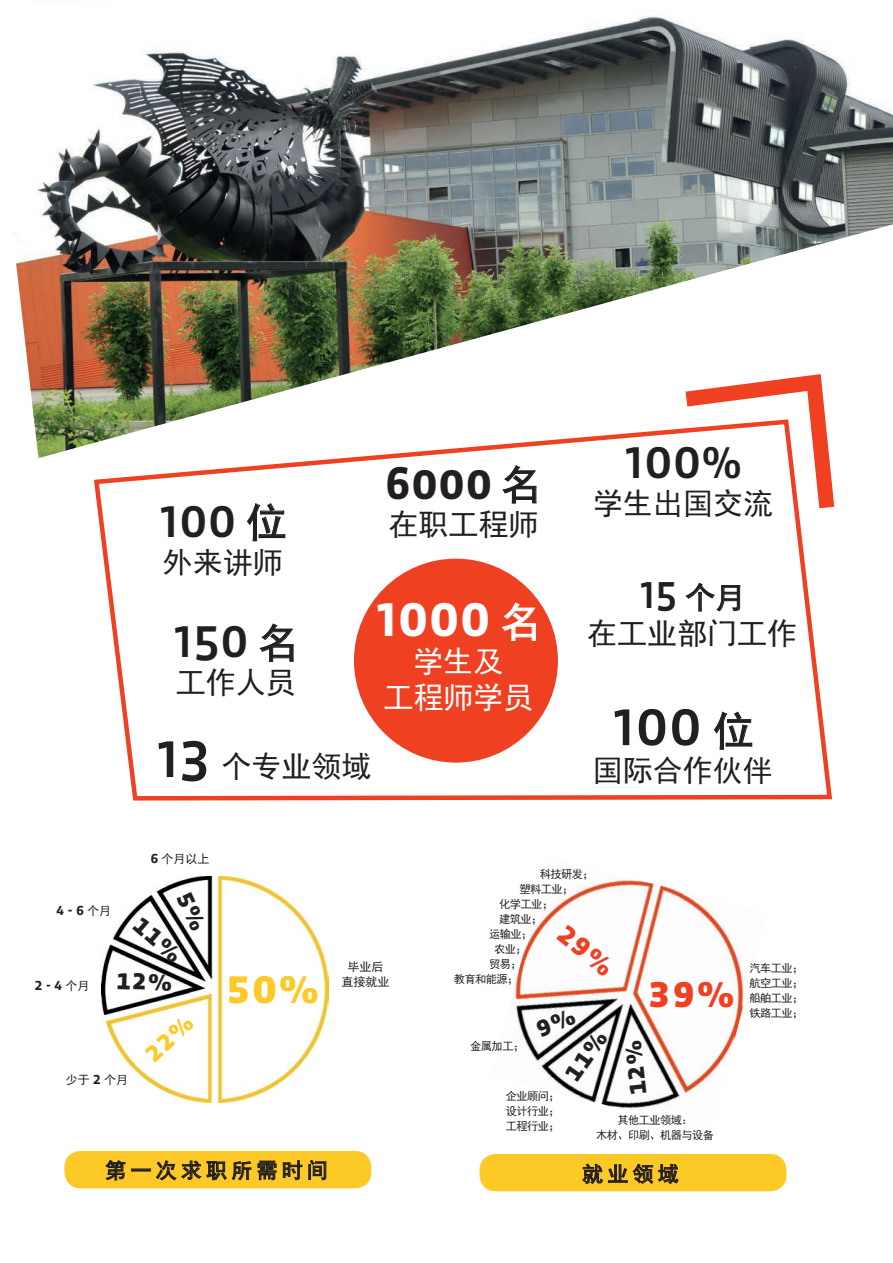
<style>
.page{position:relative;width:893px;height:1263px;background:#fff}
.page>*{position:absolute;margin:0;border:0;box-sizing:border-box;transform-origin:0 0}
.t1{font:500 54px "Sanuk";color:#231f20}
.t2{font:700 49.5px "Sanuk";color:#fff}
.t3{font:48.3px "Sanuk Bold SC";color:#fcc927}
.t4{font:500 46.5px "Sanuk";color:#231f20}
.t5{font:45px "Sanuk Bold SC";color:#ef4022}
.t6{font:700 43.35px "Sanuk";color:#231f20}
.t7{font:500 39.15px "Sanuk";color:#231f20;scale:.96 1}
.t8{font:30px "Sim Hei";color:#231f20}
.t9{font:30px/36px "Sim Hei";color:#fff;text-align:center}
.t10{font:21px "Sim Hei";letter-spacing:.2em;color:#231f20}
.t11{font:16.5px "Sanuk Medium SC";color:#231f20}
.t12{font:12px/14.4px "Sim Hei";color:#231f20;text-align:center}
.t13{font:11.25px/15px "Sim Hei";letter-spacing:-.05em;color:#231f20;text-align:justify}
.s1{font-family:"Sim Hei";font-weight:400;font-size:40.5px}
.s2{font-family:"Sanuk";font-weight:500;font-size:54px}
.s3{font-family:"Sim Hei";font-weight:400;font-size:30px}
.s4{font-family:"Sim Hei";font-size:12px}
.s5{font-family:"Sanuk Medium SC";font-size:16.5px}
</style>
<div class="page">
<svg style="left:94px;top:458px;width:738px;height:343px"></svg>
<div style="left:356px;top:561px;width:200px;height:199px;background:#ef4022;border-radius:50%"></div>
<div style="left:354px;top:559px;width:204px;height:204px;border:4px solid #ef4022;border-radius:50%"></div>
<svg style="left:670px;top:458px;width:165px;height:66px"></svg>
<div style="left:64px;top:1151px;width:307px;height:37px;background:#fcc927;border-radius:16px"></div>
<div style="left:479px;top:1154px;width:307px;height:37px;background:#fcc927;border-radius:16px"></div>
<img style="left:13px;top:15px;width:880px;height:443px">
<img style="left:102px;top:876px;width:226px;height:226px">
<img style="left:513px;top:879px;width:231px;height:233px">
<svg style="left:502px;top:465px;width:35px;height:39px"></svg>
<svg style="left:713px;top:711px;width:39px;height:39px"></svg>
<svg style="left:246px;top:502px;width:40px;height:39px"></svg>
<svg style="left:501px;top:602px;width:35px;height:39px"></svg>
<svg style="left:259px;top:623px;width:35px;height:39px"></svg>
<svg style="left:685px;top:583px;width:55px;height:28px"></svg>
<svg style="left:105px;top:1160px;width:20px;height:20px"></svg>
<svg style="left:131px;top:1160px;width:120px;height:20px"></svg>
<svg style="left:258px;top:1160px;width:19px;height:20px"></svg>
<svg style="left:283px;top:1160px;width:19px;height:20px"></svg>
<svg style="left:308px;top:1160px;width:18px;height:20px"></svg>
<svg style="left:582px;top:1163px;width:97px;height:21px"></svg>
<svg style="left:132px;top:891px;width:75px;height:72px"></svg>
<svg style="left:118px;top:973px;width:54px;height:18px"></svg>
<svg style="left:144px;top:1014px;width:51px;height:48px"></svg>
<svg style="left:535px;top:1007px;width:73px;height:75px"></svg>
<svg style="left:624px;top:1040px;width:23px;height:55px"></svg>
<svg style="left:556px;top:924px;width:59px;height:53px"></svg>
<h3 class="t4" style="left:159px;top:491px;width:129px">100 <span class="s1">位</span></h3>
<h3 class="t8" style="left:163px;top:547px;width:121px">外来讲师</h3>
<h3 class="t4" style="left:173px;top:612px;width:127px">150 <span class="s1">名</span></h3>
<h3 class="t8" style="left:176px;top:668px;width:122px">工作人员</h3>
<h3 class="t6" style="left:385px;top:456px;width:158px">6000 <span class="s1">名</span></h3>
<h3 class="t8" style="left:388px;top:509px;width:151px">在职工程师</h3>
<h2 class="t2" style="left:375px;top:588px;width:167px">1000 <span class="s1">名</span></h2>
<h3 class="t9" style="left:383px;top:644px;width:151px">学生及<br>工程师学员</h3>
<h3 class="t8" style="left:156px;top:751px;width:217px"><span class="s2">13</span> 个专业领域</h3>
<h3 class="t4" style="left:624px;top:432px;width:120px">100%</h3>
<h3 class="t8" style="left:593px;top:488px;width:181px">学生出国交流</h3>
<h3 class="t7" style="left:639px;top:570px;width:112px">15 <span class="s3">个月</span></h3>
<h3 class="t8" style="left:587px;top:618px;width:211px">在工业部门工作</h3>
<h1 class="t1" style="left:612px;top:692px;width:143px">100 <span class="s1">位</span></h1>
<h3 class="t8" style="left:593px;top:755px;width:182px">国际合作伙伴</h3>
<h3 class="t11" style="left:56px;top:899px;width:57px">4 - 6 <span class="s4">个月</span></h3>
<h3 class="t11" style="left:34px;top:973px;width:57px">2 - 4 <span class="s4">个月</span></h3>
<p class="t12" style="left:66px;top:1072px;width:64px">少于 <span class="s5">2</span> 个月</p>
<p class="t12" style="left:150px;top:851px;width:61px"><span class="s5">6</span> 个月以上</p>
<p class="t13" style="left:540px;top:867px;width:55px">科技研发；</p>
<p class="t13" style="left:519px;top:882px;width:55px">塑料工业；</p>
<p class="t13" style="left:499px;top:897px;width:55px">化学工业；</p>
<p class="t13" style="left:499px;top:912px;width:45px">建筑业；</p>
<p class="t13" style="left:489px;top:927px;width:45px">运输业；</p>
<p class="t13" style="left:494px;top:942px;width:34px">农业；</p>
<p class="t13" style="left:489px;top:957px;width:34px">贸易；</p>
<p class="t13" style="left:454px;top:972px;width:66px">教育和能源；</p>
<p class="t12" style="left:341px;top:960px;width:49px">毕业后直接就业</p>
<h3 class="t3" style="left:225px;top:955px;width:97px">50%</h3>
<h3 class="t5" style="left:647px;top:963px;width:90px">39%</h3>
<p class="t13" style="left:470px;top:1038px;width:55px">金属加工；</p>
<p class="t13" style="left:506px;top:1088px;width:55px">企业顾问；设计行业；工程行业；</p>
<p class="t13" style="left:596px;top:1113px;width:120px;text-align:center">其他工业领域：<br>木材、印刷、机器与设备</p>
<p class="t13" style="left:749px;top:960px;width:56px">汽车工业；航空工业；船舶工业；铁路工业；</p>
<h3 class="t10" style="left:105px;top:1160px;width:224px">第一次求职所需时间</h3>
<h3 class="t10" style="left:582px;top:1163px;width:98px">就业领域</h3>
</div>
